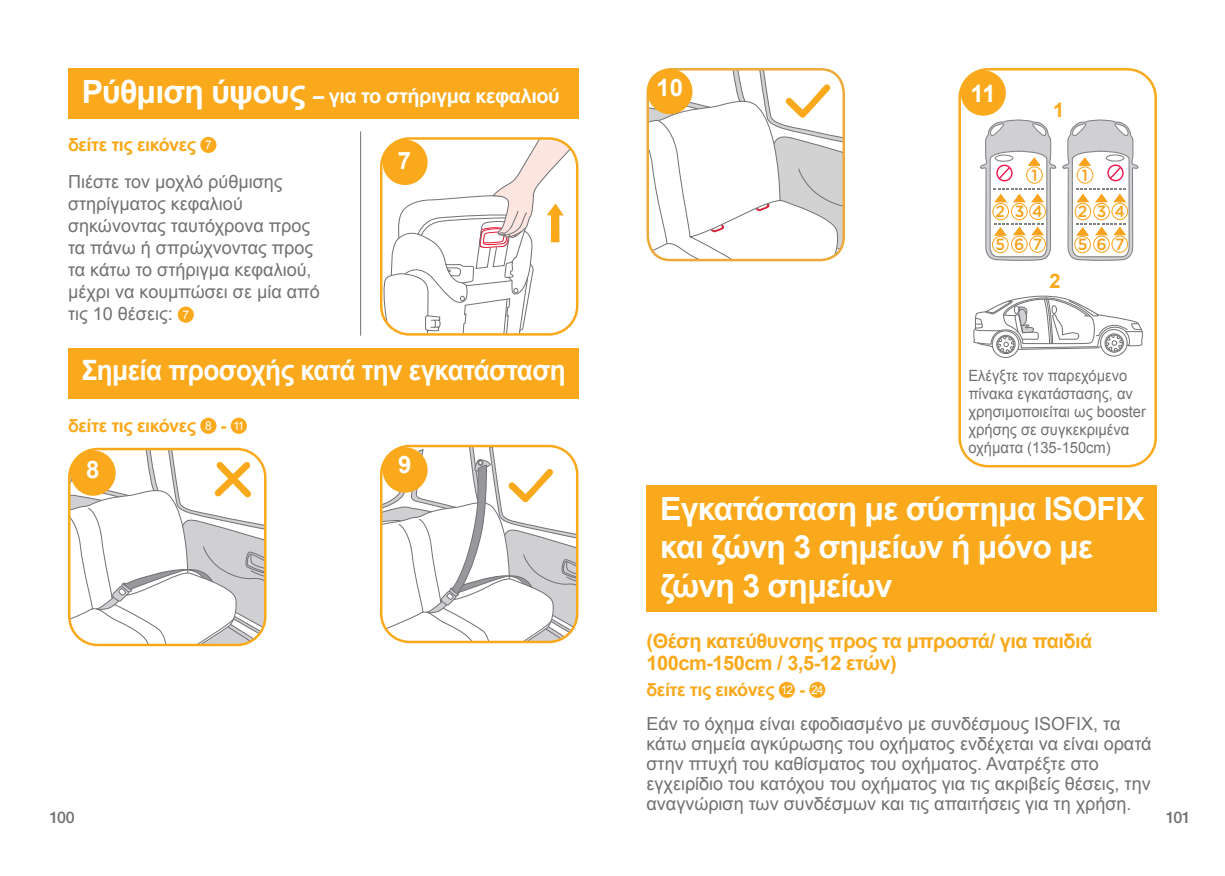
<style>
.page{position:relative;width:1225px;height:876px;background:#fff}
.page>*{position:absolute;margin:0;border:0;box-sizing:border-box;transform-origin:0 0}
.t1{font:700 32px/38.4px "Arial";letter-spacing:-.025em;color:#fff}
.t2{font:700 28px "Arial";letter-spacing:-.025em;color:#fff;scale:.94 1}
.t3{font:700 24px "Arial";color:#fff}
.t4{font:700 20px/22px "Arial";letter-spacing:-.025em;color:#f9a91b}
.t5{font:700 20px "Arial";letter-spacing:-.025em;color:#fff}
.t6{font:18px/22px "Arial";color:#717074}
.t7{font:700 18px "Arial";letter-spacing:-.025em;color:#f9a91b}
.t8{font:500 16.2px/33.2px "Gotham Rounded";letter-spacing:.555em;color:#f9a21c;scale:.96 1}
.t9{font:500 16px "Helvetica Neue LT Std";letter-spacing:-.055em;color:#717074}
.t10{font:15.6px/18px "Arial";color:#717074;scale:.95 1}
.s1{font-size:32px}
.s2{font-weight:700;color:#f9a91b}
.s3{font-size:12px;color:#fff}
.s4{font-weight:400;font-size:12px;color:#fff}
</style>
<div class="page">
<svg style="left:381px;top:138px;width:196px;height:196px"></svg>
<div style="left:382px;top:140px;width:45px;height:45px;background:#f9a91b;border-radius:50%"></div>
<div style="left:68px;top:68px;width:510px;height:51px;background:#f9a91b"></div>
<div style="left:200px;top:418px;width:16px;height:16px;background:#f9a91b;border-radius:50%"></div>
<div style="left:231px;top:418px;width:16px;height:16px;background:#f9a91b;border-radius:50%"></div>
<svg style="left:69px;top:449px;width:196px;height:196px"></svg>
<div style="left:71px;top:450px;width:45px;height:46px;background:#f9a91b;border-radius:50%"></div>
<svg style="left:381px;top:446px;width:196px;height:196px"></svg>
<div style="left:382px;top:447px;width:45px;height:46px;background:#f9a91b;border-radius:50%"></div>
<div style="left:646px;top:68px;width:199px;height:193px;border:2px solid #eda93a;border-radius:23px"></div>
<svg style="left:648px;top:69px;width:195px;height:191px"></svg>
<div style="left:647px;top:69px;width:45px;height:45px;background:#f9a91b;border-radius:50%"></div>
<div style="left:68px;top:349px;width:510px;height:50px;background:#f9a91b"></div>
<div style="left:958px;top:68px;width:199px;height:399px;border:2px solid #f9a91b;border-radius:28px"></div>
<div style="left:992px;top:330px;width:27px;height:28px;border:1px solid #717074;border-radius:50%"></div>
<div style="left:996px;top:335px;width:19px;height:19px;border:1px solid #717074;border-radius:50%"></div>
<div style="left:1100px;top:329px;width:27px;height:27px;border:1px solid #717074;border-radius:50%"></div>
<svg style="left:973px;top:295px;width:170px;height:58px"></svg>
<svg style="left:980px;top:119px;width:159px;height:142px"></svg>
<div style="left:960px;top:70px;width:45px;height:46px;background:#f9a91b;border-radius:50%"></div>
<hr style="left:360px;top:131px;width:1px;height:205px;background:#717074">
<div style="left:646px;top:485px;width:511px;height:126px;background:#f9a91b"></div>
<div style="left:779px;top:682px;width:16px;height:16px;background:#f9a91b;border-radius:50%"></div>
<div style="left:809px;top:682px;width:16px;height:16px;background:#f9a91b;border-radius:50%"></div>
<div style="left:200px;top:137px;width:16px;height:16px;background:#f9a91b;border-radius:50%"></div>
<div style="left:178px;top:307px;width:16px;height:16px;background:#f9a91b;border-radius:50%"></div>
<p class="t5" style="left:82px;top:83px;width:479px"><span class="s1">Ρύθμιση ύψους</span> – για το στήριγμα κεφαλιού</p>
<p class="t6" style="left:68px;top:126px;width:216px;line-height:37.2px"><span class="s2">δείτε τις εικόνες</span> <span class="s3">7<br></span>Πιέστε τον μοχλό ρύθμισης</p>
<p class="t6" style="left:68px;top:193px;width:253px">στηρίγματος κεφαλιού σηκώνοντας ταυτόχρονα προς τα πάνω ή σπρώχνοντας προς τα κάτω το στήριγμα κεφαλιού, μέχρι να κουμπώσει σε μία από τις 10 θέσεις: <span class="s3">7</span></p>
<h3 class="t3" style="left:398px;top:145px;width:15px">7</h3>
<h3 class="t3" style="left:656px;top:72px;width:28px">10</h3>
<h3 class="t3" style="left:970px;top:78px;width:27px">11</h3>
<p class="t4" style="left:1053px;top:100px;width:13px">1</p>
<p class="t8" style="left:1031px;top:158px;width:8px">1</p>
<p class="t8" style="left:995px;top:194px;width:51px">234<br>567</p>
<p class="t4" style="left:1049px;top:271px;width:13px">2</p>
<p class="t8" style="left:1082px;top:158px;width:8px">1</p>
<p class="t8" style="left:1077px;top:194px;width:51px">234<br>567</p>
<h2 class="t2" style="left:82px;top:352px;width:516px">Σημεία προσοχής κατά την εγκατάσταση</h2>
<p class="t10" style="left:968px;top:367px;width:188px">Ελέγξτε τον παρεχόμενο πίνακα εγκατάστασης, αν χρησιμοποιείται ως booster χρήσης σε συγκεκριμένα οχήματα (135-150cm)</p>
<h1 class="t1" style="left:660px;top:490px;width:486px">Εγκατάσταση με σύστημα ISOFIX και ζώνη 3 σημείων ή μόνο με ζώνη 3 σημείων</h1>
<p class="t4" style="left:646px;top:631px;width:447px">(Θέση κατεύθυνσης προς τα μπροστά/ για παιδιά<br>100cm-150cm / 3,5-12 ετών)</p>
<p class="t6" style="left:646px;top:673px;width:475px;line-height:34.4px"><span class="s2">δείτε τις εικόνες</span> <span class="s3">12</span> <span class="s2">-</span> <span class="s3">24<br></span>Εάν το όχημα είναι εφοδιασμένο με συνδέσμους ISOFIX, τα</p>
<p class="t6" style="left:646px;top:734px;width:506px;line-height:20px">κάτω σημεία αγκύρωσης του οχήματος ενδέχεται να είναι ορατά στην πτυχή του καθίσματος του οχήματος. Ανατρέξτε στο εγχειρίδιο του κατόχου του οχήματος για τις ακριβείς θέσεις, την αναγνώριση των συνδέσμων και τις απαιτήσεις για τη χρήση.</p>
<p class="t7" style="left:68px;top:414px;width:178px">δείτε τις εικόνες <span class="s4">8</span> - <span class="s4">11</span></p>
<h3 class="t3" style="left:86px;top:454px;width:15px">8</h3>
<h3 class="t3" style="left:398px;top:448px;width:15px">9</h3>
<p class="t9" style="left:49px;top:808px;width:27px">100</p>
<p class="t9" style="left:1165px;top:808px;width:26px">101</p>
</div>
